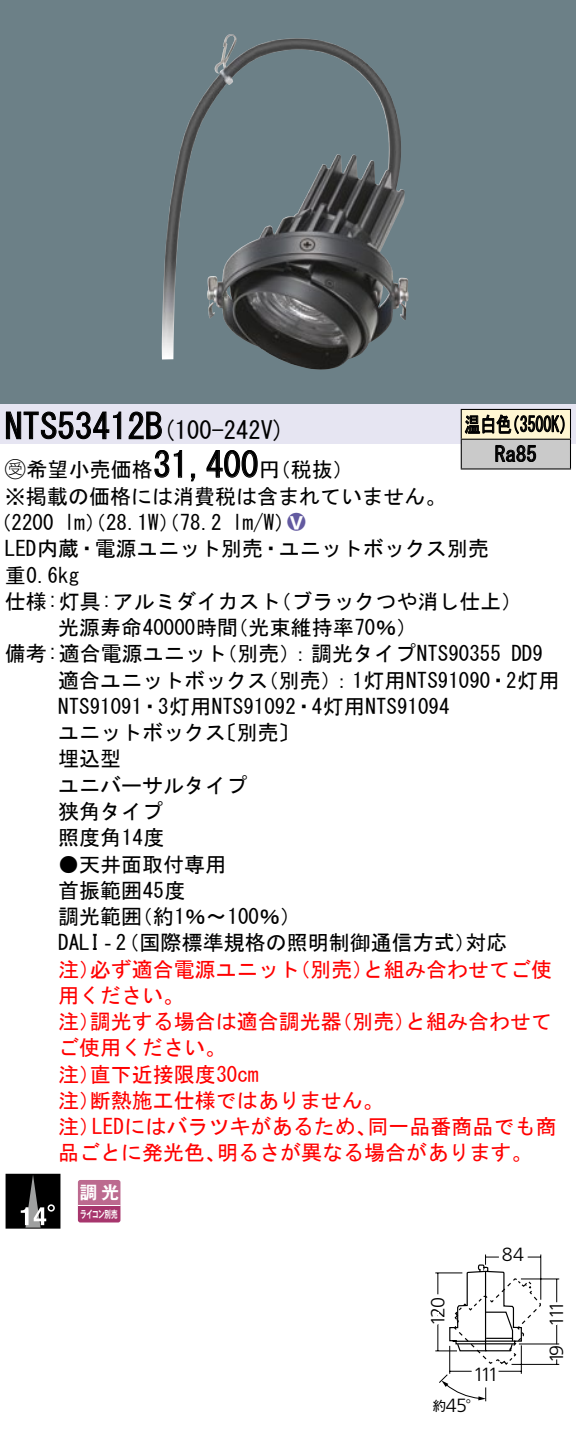
<style>
.page{position:relative;width:576px;height:1431px;background:#fff}
.page>*{position:absolute;margin:0;border:0;box-sizing:border-box;transform-origin:0 0}
.t1{font:35px "MS Gothic";color:#000}
.t2{font:24.5px "MS Gothic";color:#000}
.t3{font:21px/26.2px "MS Gothic";color:#000}
.t4{font:21px/26.2px "MS Gothic";color:#f00}
.t5{font:21px/29.8px "MS Gothic";color:#000;scale:.75 1}
.t6{font:21px "Ford Classification 1";color:#635aa0}
.t7{font:300 19.25px "Frutiger LT Std";letter-spacing:-.17em;color:#000}
.t8{font:17.5px "Gothic MB101 Pro De Bold 90 pv RKSJ H";color:#fff}
.t9{font:13.3px "Gothic MB101 Pro Regular 90 pv RKSJ H";color:#000}
.t10{font:10.15px "Gothic MB101 Pro De Bold 90 pv RKSJ H";letter-spacing:-.05em;color:#fff;scale:.65 1}
.s1{font-size:35px}
.s2{font-family:"Ford Classification 1"}
.s3{color:#fff}
.s4{font-family:"Gothic MB101 Pro Regular 90 pv RKSJ H";font-weight:400;font-size:15.75px}
</style>
<div class="page">
<div style="left:0;top:0;width:575px;height:404px;background:#6c8087"></div>
<img style="left:162px;top:34px;width:227px;height:325px">
<div style="left:0;top:404px;width:575px;height:40px;background:#e6e5f2"></div>
<svg style="left:6px;top:411px;width:116px;height:29px"></svg>
<svg style="left:128px;top:411px;width:34px;height:29px"></svg>
<svg style="left:154px;top:450px;width:28px;height:28px"></svg>
<svg style="left:190px;top:473px;width:6px;height:9px"></svg>
<svg style="left:206px;top:450px;width:52px;height:28px"></svg>
<div style="left:6px;top:1174px;width:54px;height:54px;background:#000"></div>
<svg style="left:21px;top:1175px;width:32px;height:53px"></svg>
<svg style="left:78px;top:1180px;width:42px;height:42px;background:#b35581"></svg>
<hr style="left:78px;top:1205px;width:42px;height:1px;background:#fff">
<div style="left:461px;top:409px;width:109px;height:30px;background:#fff6d2"></div>
<div style="left:461px;top:439px;width:109px;height:30px;background:#cacaca"></div>
<hr style="left:460px;top:409px;width:110px;height:1px;background:#000">
<hr style="left:569px;top:410px;width:2px;height:29px;background:#000">
<hr style="left:460px;top:439px;width:110px;height:1px;background:#000">
<hr style="left:569px;top:440px;width:2px;height:28px;background:#000">
<hr style="left:460px;top:468px;width:110px;height:2px;background:#000">
<svg style="left:460px;top:410px;width:104px;height:58px"></svg>
<svg style="left:435px;top:1254px;width:125px;height:148px"></svg>
<h1 class="t1" style="left:5px;top:409px;width:142px">NTS53412</h1>
<p class="t2" style="left:145px;top:418px;width:141px">(<span class="s1">B</span> 100-242 (V</p>
<p class="t5" style="left:494px;top:409px;width:57px;text-indent:-30px">温白色<br>Ra85</p>
<p class="t5" style="left:504px;top:409px;width:96px">（3500 (K</p>
<h1 class="t1" style="left:153px;top:447px;width:106px">31,400</h1>
<p class="t3" style="left:5px;top:457px;width:442px"><span class="s2">B</span>希望小売価格<br>※掲載の価格には消費税は含まれていません。</p>
<p class="t6" style="left:287px;top:511px;width:19px">2<span class="s3">8</span></p>
<p class="t3" style="left:259px;top:457px;width:96px">（円税抜(</p>
<p class="t3" style="left:232px;top:509px;width:64px">l m (W/</p>
<p class="t3" style="left:-9px;top:509px;width:65px">（2200</p>
<p class="t3" style="left:5px;top:536px;width:485px">LED内蔵・電源ユニット別売・ユニットボックス別売</p>
<p class="t3" style="left:5px;top:562px;width:76px">重0.6kg</p>
<p class="t3" style="left:270px;top:588px;width:254px">（ブラックつや消し仕上(</p>
<p class="t3" style="left:64px;top:509px;width:159px">lm）（28.1 ）（W 78.2</p>
<p class="t3" style="left:227px;top:588px;width:191px;text-indent:-222px">仕様:灯具:アルミダイカスト<br>（光束維持率70％(</p>
<p class="t3" style="left:58px;top:614px;width:181px">光源寿命40000時間</p>
<p class="t3" style="left:216px;top:641px;width:286px">（別売：）調光タイプNTS90355</p>
<p class="t3" style="left:5px;top:641px;width:223px">備考:適合電源ユニット</p>
<p class="t3" style="left:511px;top:641px;width:33px">DD9</p>
<p class="t3" style="left:58px;top:667px;width:211px">適合ユニットボックス</p>
<p class="t3" style="left:58px;top:693px;width:393px">NTS91091・3灯用NTS91092・4灯用NTS91094</p>
<p class="t3" style="left:216px;top:719px;width:85px">〔別売〔</p>
<p class="t3" style="left:258px;top:667px;width:85px">（別売）</p>
<p class="t3" style="left:331px;top:667px;width:229px">：1灯用NTS91090・2灯用</p>
<p class="t3" style="left:58px;top:719px;width:190px">ユニットボックス埋込型<br>ユニバーサルタイプ狭角タイプ<br>照度角14度</p>
<p class="t3" style="left:58px;top:851px;width:169px">●天井面取付専用首振範囲45度</p>
<p class="t3" style="left:132px;top:903px;width:171px">（約1％〜100％(</p>
<p class="t3" style="left:58px;top:903px;width:85px">調光範囲</p>
<p class="t3" style="left:58px;top:929px;width:419px">DALI‐（2 国際標準規格の照明制御通信方式）</p>
<p class="t4" style="left:363px;top:956px;width:190px">と組み合わせてご使</p>
<p class="t3" style="left:465px;top:929px;width:43px">対応</p>
<p class="t4" style="left:90px;top:956px;width:211px">必ず適合電源ユニット</p>
<p class="t4" style="left:289px;top:956px;width:85px">（別売）</p>
<p class="t4" style="left:58px;top:956px;width:127px">注）<br>用ください。</p>
<p class="t4" style="left:90px;top:1008px;width:253px">調光する場合は適合調光器</p>
<p class="t4" style="left:331px;top:1008px;width:85px">（別売）</p>
<p class="t4" style="left:405px;top:1008px;width:148px">と組み合わせて</p>
<p class="t4" style="left:58px;top:1008px;width:43px">注）</p>
<p class="t4" style="left:58px;top:1034px;width:169px">ご使用ください。</p>
<p class="t4" style="left:90px;top:1061px;width:170px">直下近接限度30cm</p>
<p class="t4" style="left:90px;top:1061px;width:295px;text-indent:-32px">注）<br>断熱施工仕様ではありません。</p>
<p class="t4" style="left:58px;top:1087px;width:43px">注）</p>
<p class="t4" style="left:92px;top:1113px;width:286px">LEDにはバラツキがあるため、</p>
<p class="t4" style="left:367px;top:1113px;width:190px">同一品番商品でも商</p>
<p class="t4" style="left:58px;top:1113px;width:43px">注）</p>
<p class="t4" style="left:58px;top:1139px;width:169px">品ごとに発光色、</p>
<p class="t4" style="left:217px;top:1139px;width:317px">明るさが異なる場合があります。</p>
<p class="t8" style="left:80px;top:1178px;width:41px">調光</p>
<p class="t10" style="left:80px;top:1205px;width:59px">ライコン別売</p>
<p class="t7" style="left:501px;top:1243px;width:24px">84</p>
<p class="t7" style="left:427px;top:1326px;width:31px;rotate:-90deg">120</p>
<p class="t7" style="left:545px;top:1327px;width:27px;rotate:-90deg">111</p>
<p class="t7" style="left:473px;top:1364px;width:27px">111</p>
<p class="t7" style="left:446px;top:1395px;width:37px">45<span class="s4">°</span></p>
<p class="t9" style="left:432px;top:1395px;width:15px">約</p>
<p class="t7" style="left:545px;top:1363px;width:20px;rotate:-90deg">19</p>
</div>
